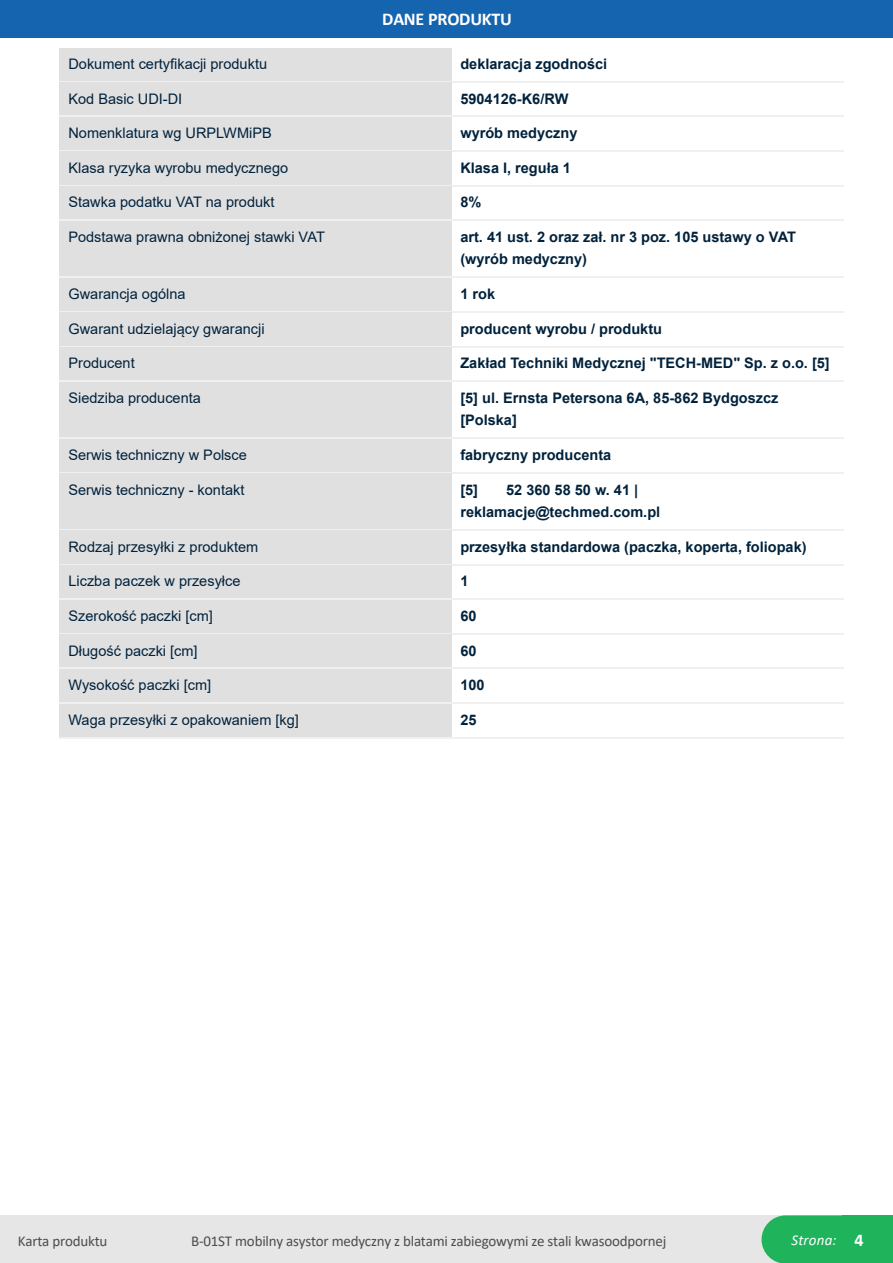
<style>
.page{position:relative;width:893px;height:1263px;background:#fff}
.page>*{position:absolute;margin:0;border:0;box-sizing:border-box;transform-origin:0 0}
.t1{font:700 18px "Calibri";letter-spacing:-.015em;color:#fff}
.t2{font:15px "Calibri";letter-spacing:-.015em;color:#4d4d4d}
.t3{font:italic 15px "Calibri";letter-spacing:.015em;color:#fff}
.t4{font:14.55px "Arial";color:#01223c}
.t5{font:700 14.55px/22.4px "Arial";color:#01223c}
.s1{font-family:"Malgun Gothic";font-weight:400;color:rgb(0 0 0/0)}
.s2{font-weight:700;font-style:normal;font-size:18px}
</style>
<div class="page">
<div style="left:0;top:1215px;width:892px;height:48px;background:#e6e6e6"></div>
<div style="left:761px;top:1215px;width:131px;height:48px;background:#1fb35c;border-radius:24px"></div>
<div style="left:842px;top:1215px;width:50px;height:48px;background:#1fb35c"></div>
<div style="left:0;top:0;width:892px;height:38px;background:#1564af"></div>
<div style="left:59px;top:48px;width:393px;height:34px;background:#e0e0e0"></div>
<hr style="left:59px;top:81px;width:393px;height:1px;background:#f0f0f0">
<hr style="left:452px;top:81px;width:391px;height:1px;background:#f0f0f0">
<div style="left:59px;top:82px;width:393px;height:35px;background:#e0e0e0"></div>
<hr style="left:59px;top:116px;width:393px;height:1px;background:#f0f0f0">
<hr style="left:452px;top:116px;width:391px;height:1px;background:#f0f0f0">
<div style="left:59px;top:117px;width:393px;height:35px;background:#e0e0e0"></div>
<hr style="left:59px;top:150px;width:393px;height:2px;background:#f0f0f0">
<hr style="left:452px;top:150px;width:391px;height:2px;background:#f0f0f0">
<div style="left:59px;top:152px;width:393px;height:34px;background:#e0e0e0"></div>
<hr style="left:59px;top:185px;width:393px;height:1px;background:#f0f0f0">
<hr style="left:452px;top:185px;width:391px;height:1px;background:#f0f0f0">
<div style="left:59px;top:186px;width:393px;height:35px;background:#e0e0e0"></div>
<hr style="left:59px;top:220px;width:393px;height:1px;background:#f0f0f0">
<hr style="left:452px;top:220px;width:391px;height:1px;background:#f0f0f0">
<div style="left:59px;top:221px;width:393px;height:57px;background:#e0e0e0"></div>
<hr style="left:59px;top:277px;width:393px;height:1px;background:#f0f0f0">
<hr style="left:452px;top:277px;width:391px;height:1px;background:#f0f0f0">
<div style="left:59px;top:278px;width:393px;height:35px;background:#e0e0e0"></div>
<hr style="left:59px;top:311px;width:393px;height:2px;background:#f0f0f0">
<hr style="left:452px;top:311px;width:391px;height:2px;background:#f0f0f0">
<div style="left:59px;top:313px;width:393px;height:34px;background:#e0e0e0"></div>
<hr style="left:59px;top:346px;width:393px;height:1px;background:#f0f0f0">
<hr style="left:452px;top:346px;width:391px;height:1px;background:#f0f0f0">
<div style="left:59px;top:347px;width:393px;height:35px;background:#e0e0e0"></div>
<hr style="left:59px;top:381px;width:393px;height:1px;background:#f0f0f0">
<hr style="left:452px;top:381px;width:391px;height:1px;background:#f0f0f0">
<div style="left:59px;top:382px;width:393px;height:57px;background:#e0e0e0"></div>
<hr style="left:59px;top:438px;width:393px;height:1px;background:#f0f0f0">
<hr style="left:452px;top:438px;width:391px;height:1px;background:#f0f0f0">
<div style="left:59px;top:439px;width:393px;height:34px;background:#e0e0e0"></div>
<hr style="left:59px;top:472px;width:393px;height:1px;background:#f0f0f0">
<hr style="left:452px;top:472px;width:391px;height:1px;background:#f0f0f0">
<div style="left:59px;top:473px;width:393px;height:57px;background:#e0e0e0"></div>
<hr style="left:59px;top:529px;width:393px;height:1px;background:#f0f0f0">
<hr style="left:452px;top:529px;width:391px;height:1px;background:#f0f0f0">
<div style="left:59px;top:530px;width:393px;height:35px;background:#e0e0e0"></div>
<hr style="left:59px;top:564px;width:393px;height:1px;background:#f0f0f0">
<hr style="left:452px;top:564px;width:391px;height:1px;background:#f0f0f0">
<div style="left:59px;top:565px;width:393px;height:35px;background:#e0e0e0"></div>
<hr style="left:59px;top:599px;width:393px;height:1px;background:#f0f0f0">
<hr style="left:452px;top:599px;width:391px;height:1px;background:#f0f0f0">
<div style="left:59px;top:600px;width:393px;height:34px;background:#e0e0e0"></div>
<hr style="left:59px;top:633px;width:393px;height:1px;background:#f0f0f0">
<hr style="left:452px;top:633px;width:391px;height:1px;background:#f0f0f0">
<div style="left:59px;top:634px;width:393px;height:35px;background:#e0e0e0"></div>
<hr style="left:59px;top:668px;width:393px;height:1px;background:#f0f0f0">
<hr style="left:452px;top:668px;width:391px;height:1px;background:#f0f0f0">
<div style="left:59px;top:669px;width:393px;height:35px;background:#e0e0e0"></div>
<hr style="left:59px;top:703px;width:393px;height:1px;background:#f0f0f0">
<hr style="left:452px;top:703px;width:391px;height:1px;background:#f0f0f0">
<div style="left:59px;top:704px;width:393px;height:34px;background:#e0e0e0"></div>
<hr style="left:59px;top:737px;width:393px;height:1px;background:#f0f0f0">
<hr style="left:452px;top:737px;width:391px;height:1px;background:#f0f0f0">
<p class="t1" style="left:382px;top:11px;width:131px">DANE PRODUKTU</p>
<p class="t4" style="left:68px;top:58px;width:200px">Dokument certyfikacji produktu</p>
<p class="t5" style="left:460px;top:54px;width:148px">deklaracja zgodności</p>
<p class="t4" style="left:68px;top:93px;width:115px">Kod Basic UDI-DI</p>
<p class="t5" style="left:460px;top:89px;width:109px">5904126-K6/RW</p>
<p class="t4" style="left:68px;top:128px;width:205px">Nomenklatura wg URPLWMiPB</p>
<p class="t5" style="left:460px;top:123px;width:118px">wyrób medyczny</p>
<p class="t4" style="left:68px;top:162px;width:221px">Klasa ryzyka wyrobu medycznego</p>
<p class="t5" style="left:460px;top:158px;width:112px">Klasa I, reguła 1</p>
<p class="t4" style="left:68px;top:197px;width:207px">Stawka podatku VAT na produkt</p>
<p class="t5" style="left:460px;top:193px;width:22px">8%</p>
<p class="t4" style="left:68px;top:232px;width:258px">Podstawa prawna obniżonej stawki VAT</p>
<p class="t5" style="left:460px;top:227px;width:337px">art. 41 ust. 2 oraz zał. nr 3 poz. 105 ustawy o VAT (wyrób medyczny)</p>
<p class="t4" style="left:68px;top:289px;width:119px">Gwarancja ogólna</p>
<p class="t5" style="left:460px;top:284px;width:36px">1 rok</p>
<p class="t4" style="left:68px;top:323px;width:198px">Gwarant udzielający gwarancji</p>
<p class="t5" style="left:460px;top:319px;width:203px">producent wyrobu / produktu</p>
<p class="t4" style="left:68px;top:358px;width:68px">Producent</p>
<p class="t5" style="left:460px;top:353px;width:371px">Zakład Techniki Medycznej "TECH-MED" Sp. z o.o. [5]</p>
<p class="t4" style="left:68px;top:392px;width:134px">Siedziba producenta</p>
<p class="t5" style="left:460px;top:388px;width:319px">[5] ul. Ernsta Petersona 6A, 85-862 Bydgoszcz [Polska]</p>
<p class="t4" style="left:68px;top:449px;width:180px">Serwis techniczny w Polsce</p>
<p class="t5" style="left:460px;top:445px;width:152px">fabryczny producenta</p>
<p class="t4" style="left:68px;top:484px;width:177px">Serwis techniczny - kontakt</p>
<p class="t5" style="left:460px;top:480px;width:201px">[5] <span class="s1">☎</span> 52 360 58 50 w. 41 | reklamacje@techmed.com.pl</p>
<p class="t4" style="left:68px;top:541px;width:191px">Rodzaj przesyłki z produktem</p>
<p class="t5" style="left:460px;top:537px;width:348px">przesyłka standardowa (paczka, koperta, foliopak)</p>
<p class="t4" style="left:68px;top:576px;width:173px">Liczba paczek w przesyłce</p>
<p class="t5" style="left:460px;top:571px;width:10px">1</p>
<p class="t4" style="left:68px;top:610px;width:146px">Szerokość paczki [cm]</p>
<p class="t5" style="left:460px;top:606px;width:18px">60</p>
<p class="t4" style="left:68px;top:645px;width:131px">Długość paczki [cm]</p>
<p class="t5" style="left:460px;top:641px;width:18px">60</p>
<p class="t4" style="left:68px;top:680px;width:144px">Wysokość paczki [cm]</p>
<p class="t5" style="left:460px;top:675px;width:26px">100</p>
<p class="t4" style="left:68px;top:714px;width:232px">Waga przesyłki z opakowaniem [kg]</p>
<p class="t5" style="left:460px;top:710px;width:18px">25</p>
<p class="t2" style="left:18px;top:1235px;width:91px">Karta produktu</p>
<p class="t2" style="left:191px;top:1235px;width:476px">B-01ST mobilny asystor medyczny z blatami zabiegowymi ze stali kwasoodpornej</p>
<p class="t3" style="left:791px;top:1234px;width:74px">Strona: <span class="s2">4</span></p>
</div>
